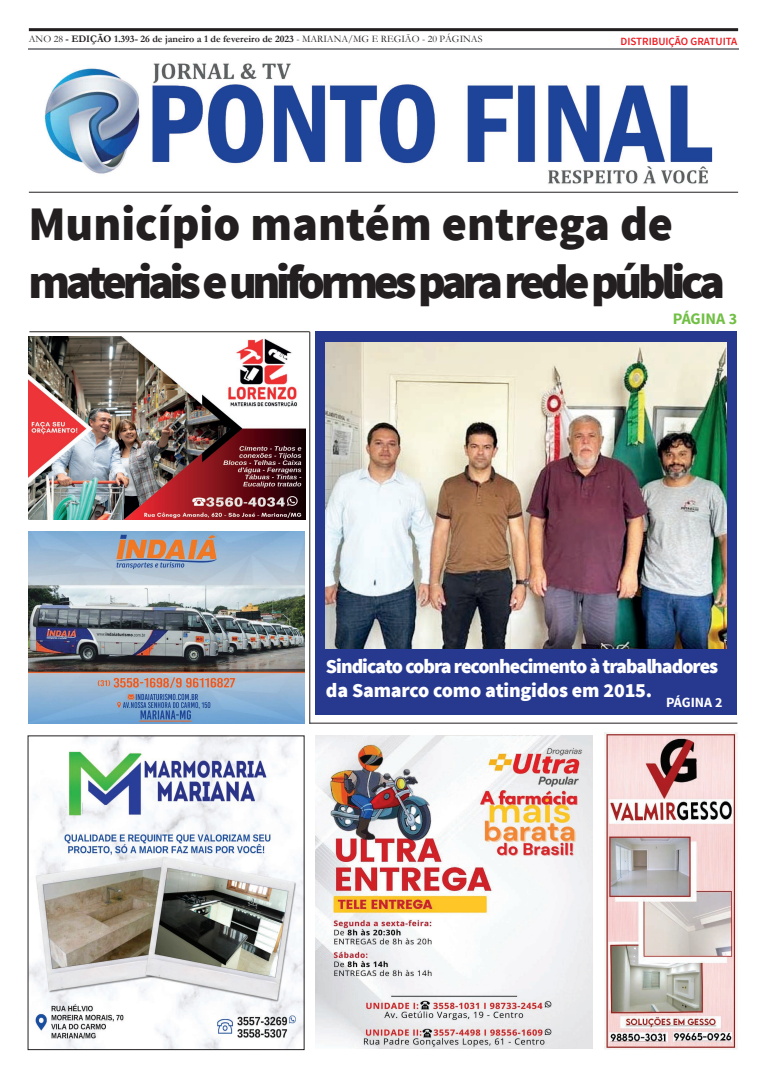
<style>
.page{position:relative;width:766px;height:1078px;background:#fff}
.page>*{position:absolute;margin:0;border:0;box-sizing:border-box;transform-origin:0 0}
.t1{font:900 48px/57.6px "Source Sans Pro";letter-spacing:-.09em;color:#231f20}
.t2{font:900 20px/24px "Source Sans Pro";letter-spacing:-.05em;color:#fff}
.t3{font:700 16px "Source Sans Pro";color:#71bf44}
.t4{font:700 14px "Source Sans Pro";color:#fff}
.t5{font:600 11px "Source Sans Pro";color:#ee1d23}
.t6{font:700 10px "Garamond";color:#231f20}
.s1{font-weight:400}
</style>
<div class="page">
<div style="left:316px;top:331px;width:421px;height:384px;background:#27388f"></div>
<hr style="left:29px;top:28px;width:709px;height:3px;background:#231f20">
<hr style="left:29px;top:48px;width:709px;height:1px;background:#87898c">
<hr style="left:29px;top:192px;width:709px;height:1px;background:#231f20">
<hr style="left:309px;top:332px;width:1px;height:391px;background:#231f20">
<hr style="left:29px;top:331px;width:280px;height:1px;background:#231f20">
<hr style="left:309px;top:722px;width:428px;height:1px;background:#231f20">
<img style="left:604px;top:732px;width:133px;height:317px">
<img style="left:28px;top:531px;width:277px;height:192px">
<img style="left:28px;top:49px;width:710px;height:135px">
<img style="left:315px;top:735px;width:277px;height:313px">
<img style="left:28px;top:336px;width:277px;height:183px">
<img style="left:30px;top:737px;width:272px;height:310px">
<img style="left:326px;top:342px;width:400px;height:306px">
<p class="t6" style="left:29px;top:32px;width:455px"><span class="s1">ANO 28</span> - EDIÇÃO 1.393- 26 de janeiro a 1 de fevereiro de 2023 <span class="s1">- MARIANA/MG E REGIÃO - 20 PÁGINAS</span></p>
<p class="t5" style="left:620px;top:34px;width:118px">DISTRIBUIÇÃO GRATUITA</p>
<h1 class="t1" style="left:28px;top:197px;width:698px">Município mantém entrega de materiais e uniformes para rede pública</h1>
<h3 class="t3" style="left:672px;top:308px;width:66px">PÁGINA 3</h3>
<h2 class="t2" style="left:326px;top:654px;width:394px">Sindicato cobra reconhecimento à trabalhadores da Samarco como atingidos em 2015.</h2>
<h3 class="t4" style="left:666px;top:693px;width:58px">PÁGINA 2</h3>
</div>
